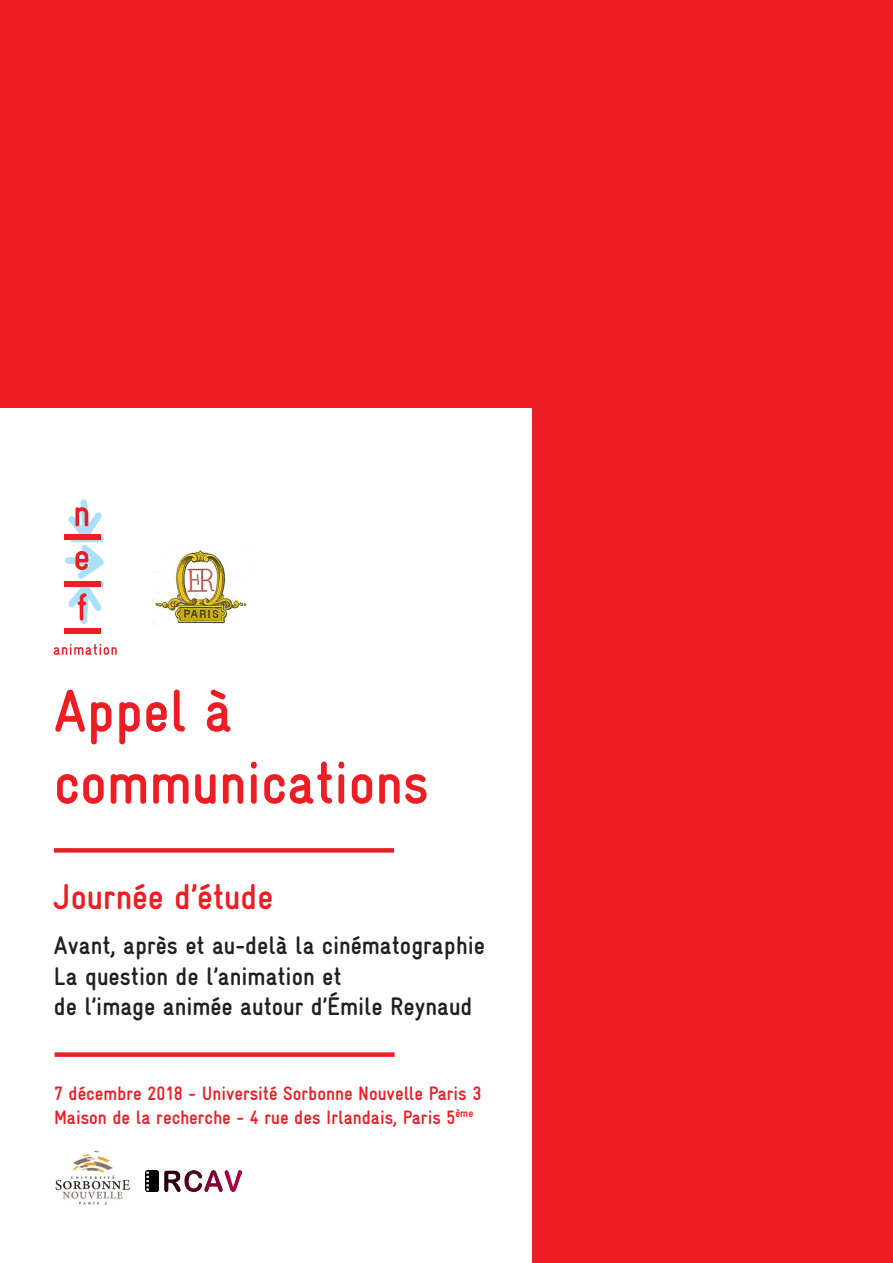
<style>
.page{position:relative;width:893px;height:1263px;background:#ee1d23}
.page>*{position:absolute;margin:0;border:0;box-sizing:border-box;transform-origin:0 0}
.t1{font:700 60px/72px "Gravur Condensed";color:#ee1d23}
.t2{font:700 36px "Gravur Condensed";color:#ee1d23}
.t3{font:700 25.5px/30.6px "Gravur Condensed";color:#231f20}
.t4{font:700 19.5px "Gravur Condensed";color:#ee1d23}
</style>
<div class="page">
<div style="left:0;top:408px;width:531px;height:855px;background:#fff"></div>
<div style="left:64px;top:534px;width:37px;height:6px;background:#ee1d23"></div>
<div style="left:64px;top:581px;width:37px;height:5px;background:#ee1d23"></div>
<div style="left:64px;top:628px;width:37px;height:5px;background:#ee1d23"></div>
<svg style="left:65px;top:499px;width:39px;height:125px"></svg>
<svg style="left:54px;top:644px;width:63px;height:11px"></svg>
<div style="left:55px;top:1052px;width:340px;height:5px;background:#ee1d23"></div>
<div style="left:54px;top:848px;width:340px;height:5px;background:#ee1d23"></div>
<img style="left:55px;top:1150px;width:75px;height:55px">
<img style="left:145px;top:1171px;width:96px;height:20px">
<img style="left:153px;top:547px;width:96px;height:78px">
<p class="t1" style="left:54px;top:675px;width:377px">Appel à communications</p>
<p class="t2" style="left:54px;top:877px;width:221px">Journée d’étude</p>
<p class="t3" style="left:54px;top:930px;width:433px">Avant, après et au-delà la cinématographie<br>La question de l’animation et</p>
<p class="t3" style="left:54px;top:991px;width:420px">de l’image animée autour d’Émile Reynaud</p>
<p class="t4" style="left:54px;top:1082px;width:429px">7 décembre 2018 - Université Sorbonne Nouvelle Paris 3</p>
<p class="t4" style="left:54px;top:1106px;width:421px">Maison de la recherche - 4 rue des Irlandais, Paris 5<sup>ème</sup></p>
</div>
